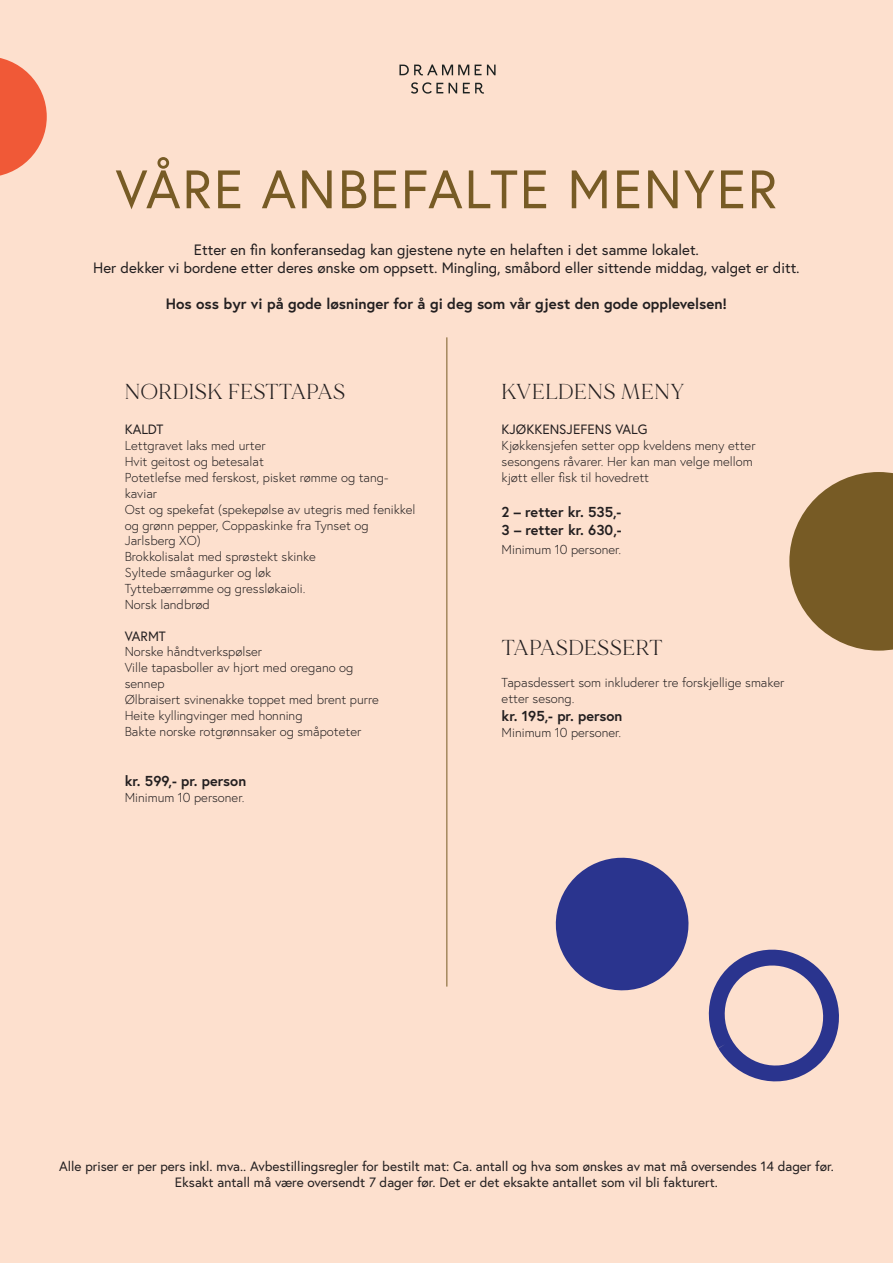
<style>
.page{position:relative;width:893px;height:1263px;background:#fde0ce}
.page>*{position:absolute;margin:0;border:0;box-sizing:border-box;transform-origin:0 0}
.t1{font:54px "Europa";letter-spacing:.03em;color:#775b25}
.t2{font:21.6px "MADE Mirage";letter-spacing:.025em;color:#231f20}
.t3{font:15px/18px "Europa";color:#231f20;text-align:center}
.t4{font:700 15px "Europa";color:#231f20}
.t5{font:700 14.4px "Europa";color:#231f20}
.t6{font:13.5px "Europa";color:#231f20}
.t7{font:300 12.9px "Europa";color:#231f20}
</style>
<div class="page">
<hr style="left:446px;top:337px;width:1px;height:649px;background:#775b25">
<svg style="left:399px;top:64px;width:70px;height:11px"></svg>
<svg style="left:475px;top:65px;width:21px;height:10px"></svg>
<svg style="left:463px;top:83px;width:21px;height:11px"></svg>
<svg style="left:411px;top:82px;width:46px;height:12px"></svg>
<svg style="left:789px;top:472px;width:104px;height:179px"></svg>
<svg style="left:0;top:58px;width:47px;height:118px"></svg>
<svg style="left:555px;top:857px;width:284px;height:225px"></svg>
<p class="t1" style="left:116px;top:155px;width:663px">VÅRE ANBEFALTE MENYER</p>
<p class="t3" style="left:93px;top:240px;width:708px">Etter en fin konferansedag kan gjestene nyte en helaften i det samme lokalet.<br>Her dekker vi bordene etter deres ønske om oppsett. Mingling, småbord eller sittende middag, valget er ditt.</p>
<p class="t4" style="left:166px;top:293px;width:563px">Hos oss byr vi på gode løsninger for å gi deg som vår gjest den gode opplevelsen!</p>
<p class="t2" style="left:125px;top:378px;width:222px">NORDISK FESTTAPAS</p>
<p class="t2" style="left:502px;top:378px;width:184px">KVELDENS MENY</p>
<p class="t6" style="left:125px;top:421px;width:40px">KALDT</p>
<p class="t7" style="left:125px;top:438px;width:142px">Lettgravet laks med urter</p>
<p class="t7" style="left:125px;top:454px;width:141px">Hvit geitost og betesalat</p>
<p class="t7" style="left:125px;top:469px;width:265px">Potetlefse med ferskost, pisket rømme og tang-</p>
<p class="t7" style="left:125px;top:485px;width:34px">kaviar</p>
<p class="t7" style="left:125px;top:501px;width:292px">Ost og spekefat (spekepølse av utegris med fenikkel</p>
<p class="t7" style="left:125px;top:517px;width:245px">og grønn pepper, Coppaskinke fra Tynset og</p>
<p class="t7" style="left:125px;top:533px;width:78px">Jarlsberg XO)</p>
<p class="t7" style="left:125px;top:549px;width:193px">Brokkolisalat med sprøstekt skinke</p>
<p class="t7" style="left:125px;top:565px;width:148px">Syltede småagurker og løk</p>
<p class="t7" style="left:125px;top:580px;width:182px">Tyttebærrømme og gressløkaioli.</p>
<p class="t7" style="left:125px;top:596px;width:87px">Norsk landbrød</p>
<p class="t6" style="left:125px;top:627px;width:43px">VARMT</p>
<p class="t7" style="left:125px;top:644px;width:139px">Norske håndtverkspølser</p>
<p class="t7" style="left:125px;top:660px;width:230px">Ville tapasboller av hjort med oregano og</p>
<p class="t7" style="left:125px;top:675px;width:41px">sennep</p>
<p class="t7" style="left:125px;top:691px;width:256px">Ølbraisert svinenakke toppet med brent purre</p>
<p class="t7" style="left:125px;top:707px;width:179px">Heite kyllingvinger med honning</p>
<p class="t7" style="left:125px;top:723px;width:238px">Bakte norske rotgrønnsaker og småpoteter</p>
<p class="t5" style="left:125px;top:771px;width:123px">kr. 599,- pr. person</p>
<p class="t7" style="left:125px;top:789px;width:121px">Minimum 10 personer.</p>
<p class="t6" style="left:502px;top:421px;width:147px">KJØKKENSJEFENS VALG</p>
<p class="t7" style="left:502px;top:438px;width:255px">Kjøkkensjefen setter opp kveldens meny etter</p>
<p class="t7" style="left:502px;top:454px;width:253px">sesongens råvarer. Her kan man velge mellom</p>
<p class="t7" style="left:502px;top:469px;width:149px">kjøtt eller fisk til hovedrett</p>
<p class="t5" style="left:502px;top:502px;width:121px">2 – retter kr. 535,-</p>
<p class="t5" style="left:502px;top:520px;width:121px">3 – retter kr. 630,-</p>
<p class="t7" style="left:502px;top:541px;width:121px">Minimum 10 personer.</p>
<p class="t2" style="left:502px;top:634px;width:163px">TAPASDESSERT</p>
<p class="t7" style="left:502px;top:674px;width:284px">Tapasdessert som inkluderer tre forskjellige smaker</p>
<p class="t7" style="left:502px;top:690px;width:74px">etter sesong.</p>
<p class="t5" style="left:502px;top:706px;width:122px">kr. 195,- pr. person</p>
<p class="t7" style="left:502px;top:724px;width:121px">Minimum 10 personer.</p>
<p class="t6" style="left:59px;top:1157px;width:776px">Alle priser er per pers inkl. mva.. Avbestillingsregler for bestilt mat: Ca. antall og hva som ønskes av mat må oversendes 14 dager før.</p>
<p class="t6" style="left:175px;top:1173px;width:544px">Eksakt antall må være oversendt 7 dager før. Det er det eksakte antallet som vil bli fakturert.</p>
</div>
